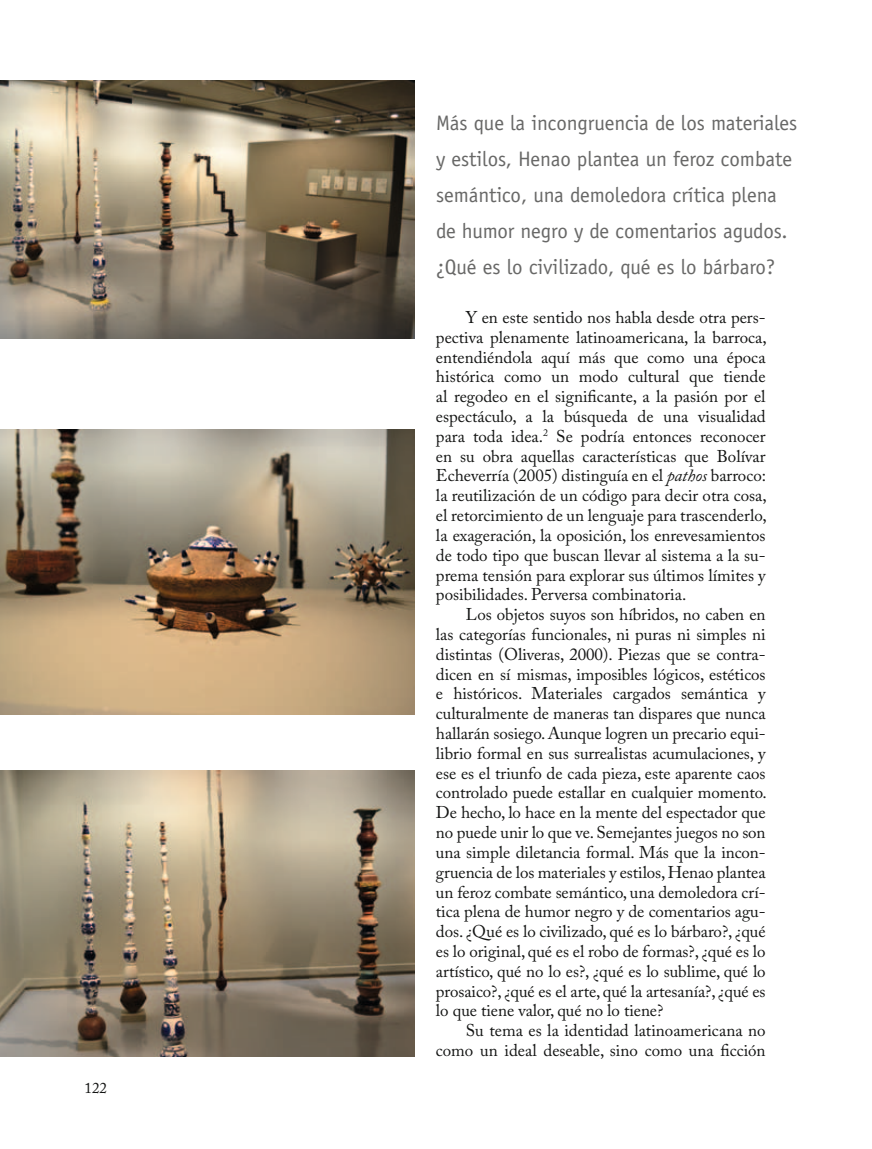
<style>
.page{position:relative;width:872px;height:1149px;background:#fff}
.page>*{position:absolute;margin:0;border:0;box-sizing:border-box;transform-origin:0 0}
.t1{font:21px/36px "Officina Sans";letter-spacing:-.005em;color:#686867}
.t2{font:16.95px/19.8px "Adobe Caslon Pro";color:#131413;text-align:justify}
.t3{font:15px "Adobe Caslon Pro";color:#131413}
.s1{font-style:italic}
</style>
<div class="page">
<img style="left:0;top:80px;width:415px;height:258px">
<img style="left:0;top:770px;width:415px;height:285px">
<img style="left:0;top:429px;width:415px;height:285px">
<p class="t3" style="left:84px;top:1078px;width:24px">122</p>
<p class="t1" style="left:436px;top:105px;width:363px">Más que la incongruencia de los materiales y estilos, Henao plantea un feroz combate semántico, una demoledora crítica plena de humor negro y de comentarios agudos. ¿Qué es lo civilizado, qué es lo bárbaro?</p>
<p class="t2" style="left:436px;top:307px;width:332px;text-indent:30px">Y en este sentido nos habla desde otra pers&shy;pectiva plenamente latinoamericana, la barroca, entendiéndola aquí más que como una época histórica como un modo cultural que tiende al regodeo en el significante, a la pasión por el espectáculo, a la búsqueda de una visualidad para toda idea.<sup>2</sup> Se podría entonces reconocer en su obra aquellas características que Bolívar Echeverría (2005) distinguía en el <span class="s1">pathos</span> barroco: la reutilización de un código para decir otra cosa, el retorcimiento de un lenguaje para trascenderlo, la exageración, la oposición, los enrevesamientos de todo tipo que buscan llevar al sistema a la su&shy;prema tensión para explorar sus últimos límites y posibilidades. Perversa combinatoria.</p>
<p class="t2" style="left:436px;top:604px;width:332px;text-indent:30px">Los objetos suyos son híbridos, no caben en las categorías funcionales, ni puras ni simples ni distintas (Oliveras, 2000). Piezas que se contra&shy;dicen en sí mismas, imposibles lógicos, estéticos e históricos. Materiales cargados semántica y culturalmente de maneras tan dispares que nunca hallarán sosiego. Aunque logren un precario equi&shy;librio formal en sus surrealistas acumulaciones, y ese es el triunfo de cada pieza, este aparente caos controlado puede estallar en cualquier momento.<br>De hecho, lo hace en la mente del espectador que no puede unir lo que ve. Semejantes juegos no son una simple diletancia formal. Más que la incon&shy;gruencia de los materiales y estilos, Henao plantea un feroz combate semántico, una demoledora crí&shy;tica plena de humor negro y de comentarios agu&shy;dos. ¿Qué es lo civilizado, qué es lo bárbaro?, ¿qué es lo original, qué es el robo de formas?, ¿qué es lo artístico, qué no lo es?, ¿qué es lo sublime, qué lo prosaico?, ¿qué es el arte, qué la artesanía?, ¿qué es lo que tiene valor, qué no lo tiene?</p>
<p class="t2" style="left:436px;top:1020px;width:331px;text-align:right">Su tema es la identidad latinoamericana no como un ideal deseable, sino como una ficción</p>
</div>
